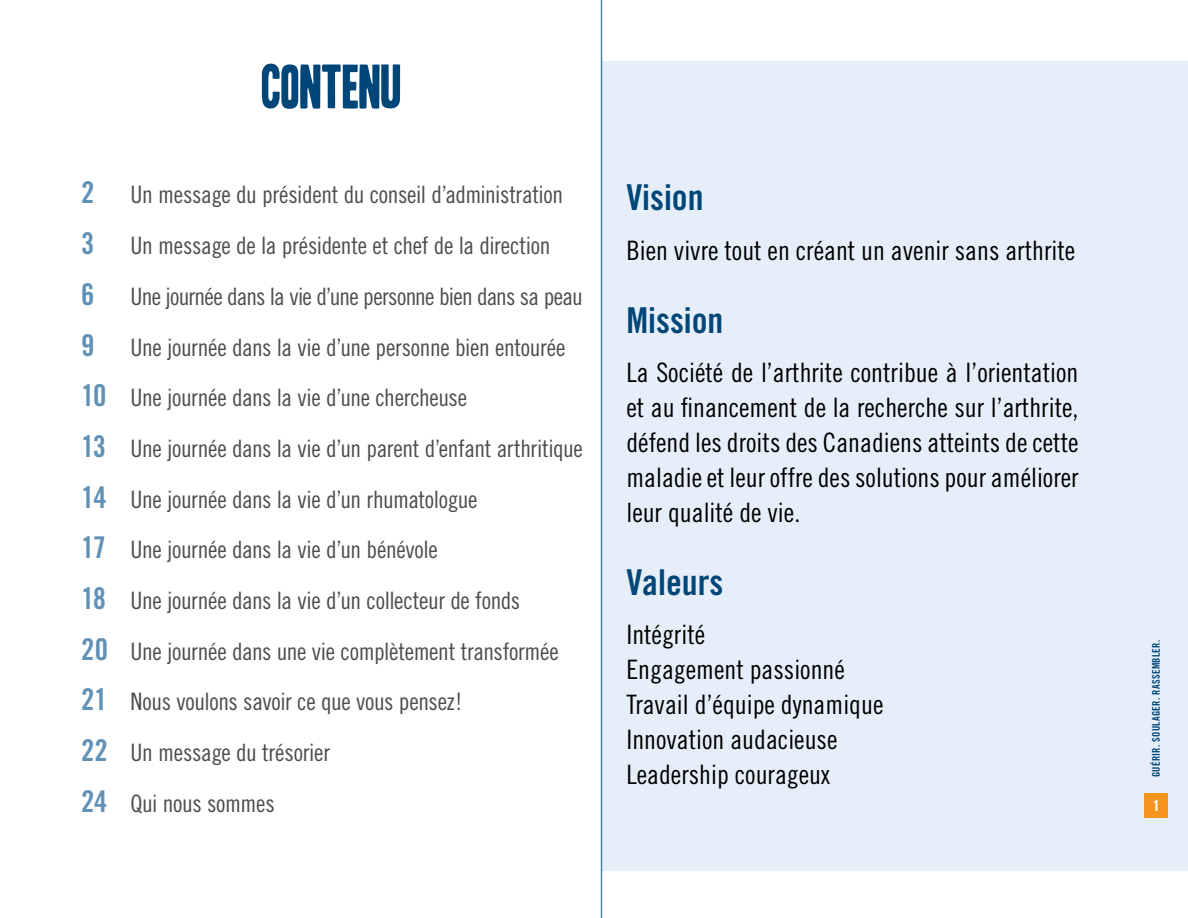
<style>
.page{position:relative;width:1188px;height:918px;background:#fff}
.page>*{position:absolute;margin:0;border:0;box-sizing:border-box;transform-origin:0 0}
.t1{font:53.85px "Headline One HPLHS";letter-spacing:-.005em;color:#004678}
.t2{font:35.7px "Trade Gothic Bold Cond Twenty";color:#004678}
.t3{font:26.7px/35px "Trade Gothic Cond Eighteen";color:#000;text-align:justify}
.t4{font:24px/50.7px "Trade Gothic Cond Eighteen";letter-spacing:-.015em;color:#4d4d4f}
.t5{font:700 15px "Trade Gothic";color:#fff}
.t6{font:10.5px "Trade Gothic LT Std Bd Cn 20";letter-spacing:.03em;color:#004678}
.s1{font-family:"Trade Gothic Bold Cond Twenty";font-size:30px;color:#6192b6}
</style>
<div class="page">
<div style="left:602px;top:61px;width:586px;height:810px;background:#e6eff9"></div>
<hr style="left:601px;top:0;width:1px;height:918px;background:#4985ab">
<div style="left:1144px;top:793px;width:24px;height:24px;background:#f7941e"></div>
<h1 class="t1" style="left:262px;top:61px;width:143px">CONTENU</h1>
<p class="t4" style="left:81px;top:169px;width:503px"><span class="s1">2</span> Un message du président du conseil d’administration<br><span class="s1">3</span> Un message de la présidente et chef de la direction<br><span class="s1">6</span> Une journée dans la vie d’une personne bien dans sa peau <span class="s1">9</span> Une journée dans la vie d’une personne bien entourée <span class="s1">10</span> Une journée dans la vie d’une chercheuse<br><span class="s1">13</span> Une journée dans la vie d’un parent d’enfant arthritique <span class="s1">14</span> Une journée dans la vie d’un rhumatologue<br><span class="s1">17</span> Une journée dans la vie d’un bénévole<br><span class="s1">18</span> Une journée dans la vie d’un collecteur de fonds<br><span class="s1">20</span> Une journée dans une vie complètement transformée <span class="s1">21</span> Nous voulons savoir ce que vous pensez!<br><span class="s1">22</span> Un message du trésorier<br><span class="s1">24</span> Qui nous sommes</p>
<h2 class="t2" style="left:626px;top:176px;width:79px">Vision</h2>
<p class="t3" style="left:626px;top:233px;width:450px">Bien vivre tout en créant un avenir sans arthrite</p>
<h2 class="t2" style="left:626px;top:298px;width:99px">Mission</h2>
<p class="t3" style="left:626px;top:355px;width:454px">La Société de l’arthrite contribue à l’orientation et au financement de la recherche sur l’arthrite, défend les droits des Canadiens atteints de cette maladie et leur offre des solutions pour améliorer leur qualité de vie.</p>
<h2 class="t2" style="left:626px;top:561px;width:99px">Valeurs</h2>
<p class="t3" style="left:626px;top:617px;width:259px;text-align:left">Intégrité<br>Engagement passionné<br>Travail d’équipe dynamique<br>Innovation audacieuse<br>Leadership courageux</p>
<p class="t6" style="left:1150px;top:777px;width:139px;rotate:-90deg">GUÉRIR. SOULAGER. RASSEMBLER.</p>
<p class="t5" style="left:1152px;top:796px;width:10px">1</p>
</div>
